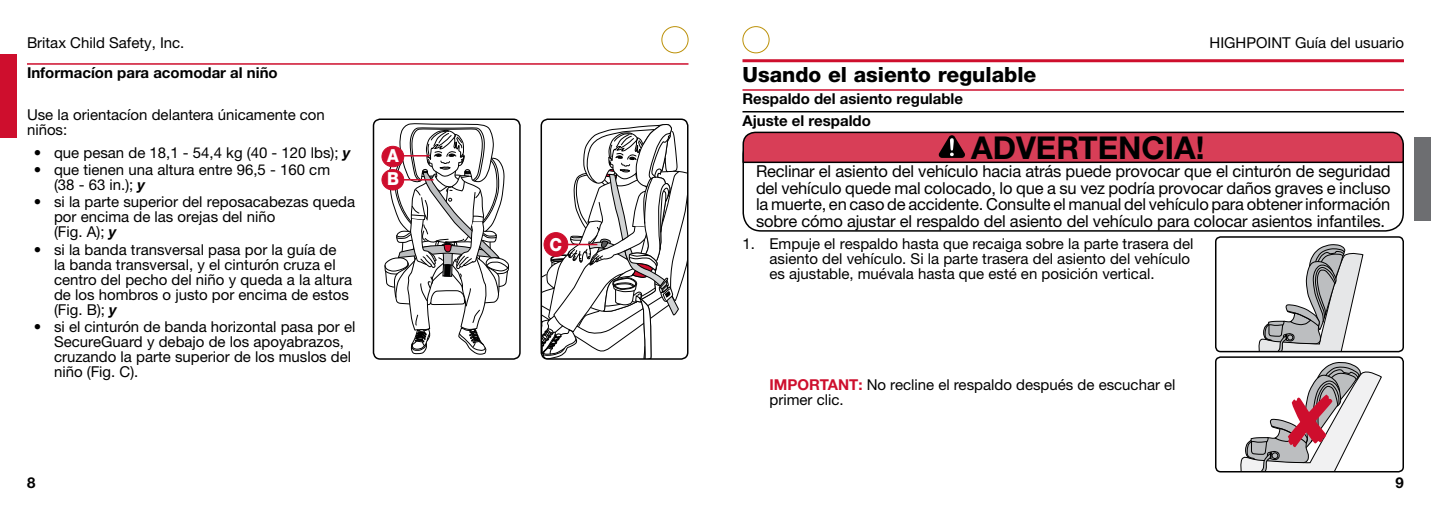
<style>
.page{position:relative;width:1431px;height:513px;background:#fff}
.page>*{position:absolute;margin:0;border:0;box-sizing:border-box;transform-origin:0 0}
.t1{font:700 31.5px "Helvetica Neue LT Std";color:#000}
.t2{font:800 21px "Helvetica Neue LTW1 G";color:#000}
.t3{font:800 18px "Helvetica Neue LTW1 G";color:#fff;scale:.92 1}
.t4{font:16.5px/16.5px "Helvetica Neue LTW1 G";letter-spacing:-.01em;color:#000;text-align:justify}
.t5{font:15px/15px "Helvetica Neue LTW1 G";color:#000}
.t6{font:700 15px/21.8px "Helvetica Neue LTW1 G";color:#000}
.s1{font-weight:700;font-style:italic}
.s2{font-weight:700;color:#ce0e2d}
</style>
<div class="page">
<div style="left:1414px;top:138px;width:17px;height:83px;background:#6d6e71"></div>
<div style="left:742px;top:26px;width:28px;height:27px;border:1px solid #bc9109;border-radius:50%"></div>
<div style="left:0;top:55px;width:17px;height:83px;background:#ce0e2d"></div>
<div style="left:662px;top:26px;width:26px;height:27px;border:1px solid #bc9109;border-radius:50%"></div>
<hr style="left:27px;top:63px;width:661px;height:2px;background:#ce0e2d">
<svg style="left:385px;top:123px;width:124px;height:232px"></svg>
<div style="left:373px;top:118px;width:148px;height:242px;border:2px solid #000;border-radius:7px"></div>
<svg style="left:541px;top:124px;width:147px;height:235px"></svg>
<div style="left:541px;top:118px;width:147px;height:242px;border:2px solid #000;border-radius:7px"></div>
<div style="left:544px;top:233px;width:24px;height:23px;background:#ce0e2d;border-radius:50%"></div>
<div style="left:544px;top:232px;width:24px;height:25px;border:1px solid #ce0e2d;border-radius:50%"></div>
<div style="left:382px;top:170px;width:22px;height:20px;background:#ce0e2d;border-radius:50%"></div>
<div style="left:382px;top:169px;width:22px;height:21px;border:1px solid #ce0e2d;border-radius:50%"></div>
<hr style="left:401px;top:155px;width:28px;height:2px;background:#ce0e2d">
<hr style="left:401px;top:179px;width:33px;height:2px;background:#ce0e2d">
<hr style="left:565px;top:244px;width:32px;height:1px;background:#ce0e2d">
<div style="left:382px;top:146px;width:22px;height:21px;background:#ce0e2d;border-radius:50%"></div>
<div style="left:382px;top:146px;width:22px;height:21px;border:1px solid #ce0e2d;border-radius:50%"></div>
<hr style="left:742px;top:59px;width:662px;height:3px;background:#ce0e2d">
<hr style="left:742px;top:89px;width:662px;height:2px;background:#ce0e2d">
<hr style="left:742px;top:111px;width:662px;height:1px;background:#000">
<div style="left:742px;top:137px;width:662px;height:95px;border:2px solid #000;border-radius:18px"></div>
<svg style="left:1258px;top:245px;width:105px;height:104px"></svg>
<div style="left:1215px;top:236px;width:189px;height:116px;border:2px solid #000;border-radius:5px"></div>
<div style="left:1215px;top:356px;width:189px;height:117px;border:2px solid #000;border-radius:5px"></div>
<svg style="left:1238px;top:362px;width:144px;height:110px"></svg>
<svg style="left:742px;top:131px;width:662px;height:33px;background:#c24156"></svg>
<p class="t5" style="left:27px;top:36px;width:159px">Britax Child Safety, Inc.</p>
<p class="t6" style="left:27px;top:62px;width:252px">Informacíon para acomodar al niño</p>
<p class="t5" style="left:27px;top:107px;width:299px">Use la orientacíon delantera únicamente con niños:</p>
<p class="t5" style="left:34px;top:145px;width:318px">• que pesan de 18,1 - 54,4 kg (40 - 120 lbs); <span class="s1">y</span></p>
<p class="t5" style="left:54px;top:162px;width:278px;text-indent:-20px">• que tienen una altura entre 96,5 - 160 cm (38 - 63 in.); <span class="s1">y</span></p>
<p class="t5" style="left:54px;top:194px;width:303px;text-indent:-20px">• si la parte superior del reposacabezas queda por encima de las orejas del niño<br>(Fig. A); <span class="s1">y</span></p>
<p class="t5" style="left:54px;top:242px;width:300px;text-indent:-20px">• si la banda transversal pasa por la guía de<br>la banda transversal, y el cinturón cruza el centro del pecho del niño y queda a la altura de los hombros o justo por encima de estos (Fig. B); <span class="s1">y</span></p>
<p class="t5" style="left:54px;top:319px;width:303px;text-indent:-20px">• si el cinturón de banda horizontal pasa por el SecureGuard y debajo de los apoyabrazos, cruzando la parte superior de los muslos del niño (Fig. C).</p>
<p class="t3" style="left:387px;top:145px;width:14px">A</p>
<p class="t3" style="left:387px;top:168px;width:14px">B</p>
<p class="t6" style="left:27px;top:472px;width:10px">8</p>
<p class="t3" style="left:550px;top:234px;width:15px">C</p>
<p class="t5" style="left:1210px;top:36px;width:196px">HIGHPOINT Guía del usuario</p>
<h2 class="t2" style="left:742px;top:63px;width:295px">Usando el asiento regulable</h2>
<p class="t6" style="left:742px;top:88px;width:222px">Respaldo del asiento regulable<br>Ajuste el respaldo</p>
<p class="t4" style="left:756px;top:163px;width:636px">Reclinar el asiento del vehículo hacia atrás puede provocar que el cinturón de seguridad del vehículo quede mal colocado, lo que a su vez podría provocar daños graves e incluso la muerte, en caso de accidente. Consulte el manual del vehículo para obtener información sobre cómo ajustar el respaldo del asiento del vehículo para colocar asientos infantiles.</p>
<p class="t5" style="left:770px;top:236px;width:425px;text-indent:-27px">1. Empuje el respaldo hasta que recaiga sobre la parte trasera del asiento del vehículo. Si la parte trasera del asiento del vehículo es ajustable, muévala hasta que esté en posición vertical.</p>
<h1 class="t1" style="left:971px;top:128px;width:235px">ADVERTENCIA!</h1>
<p class="t5" style="left:770px;top:377px;width:408px"><span class="s2">IMPORTANT:</span> No recline el respaldo después de escuchar el primer clic.</p>
<p class="t6" style="left:1396px;top:472px;width:10px">9</p>
</div>
